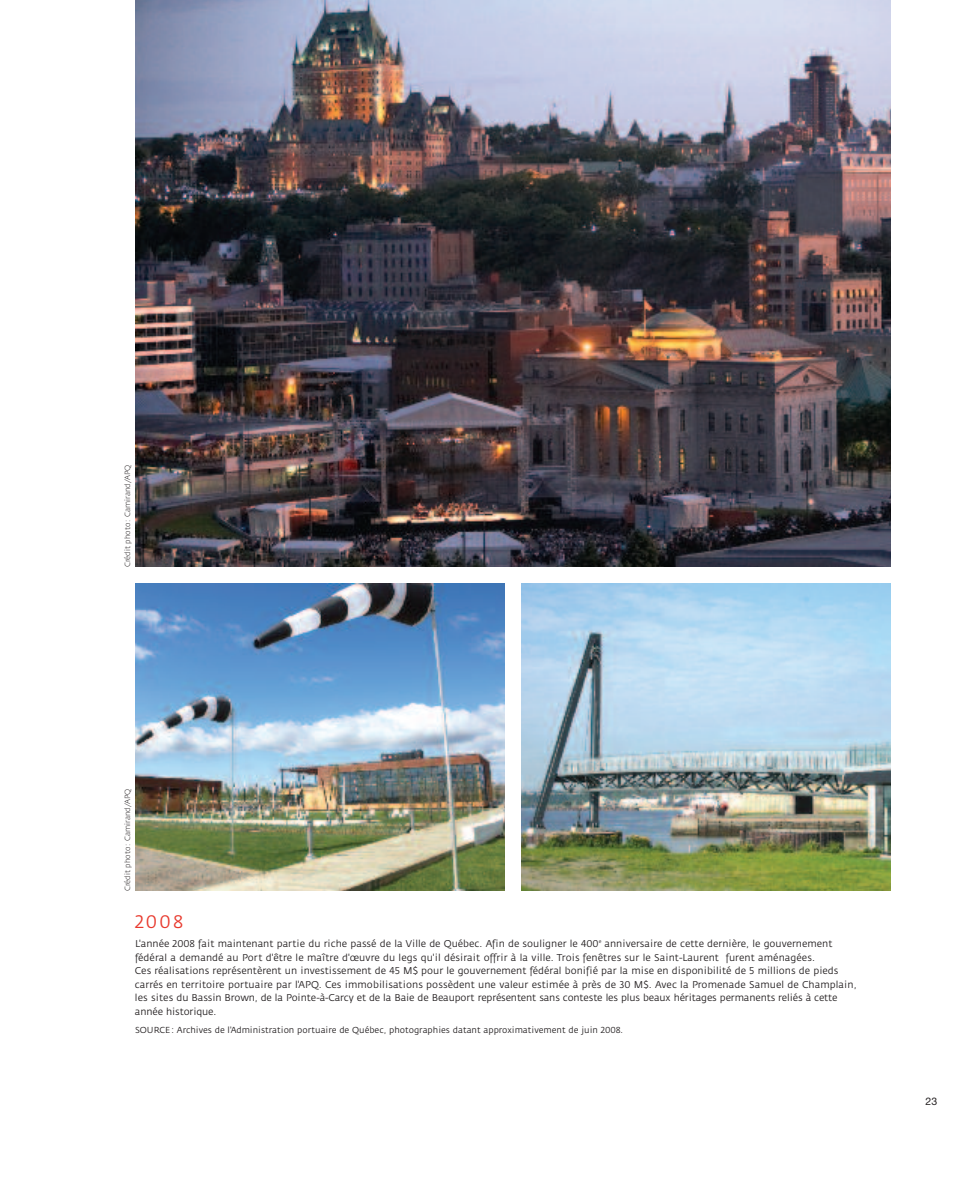
<style>
.page{position:relative;width:972px;height:1188px;background:#fff}
.page>*{position:absolute;margin:0;border:0;box-sizing:border-box;transform-origin:0 0}
.t1{font:18px "Fedra Sans";color:#e8392d}
.t2{font:10.5px "Helvetica Neue";color:#231f20}
.t3{font:9.75px/13.5px "Fedra Sans";color:#231f20}
.t4{font:8.7px "Fedra Sans";color:#231f20}
.t5{font:300 7.5px "Fedra Sans";color:#231f20}
</style>
<div class="page">
<img style="left:521px;top:584px;width:370px;height:307px">
<img style="left:135px;top:584px;width:370px;height:307px">
<img style="left:135px;top:0;width:756px;height:567px">
<p class="t5" style="left:124px;top:567px;width:104px;rotate:-90deg">Crédit photo : Camirand/APQ</p>
<p class="t5" style="left:124px;top:891px;width:104px;rotate:-90deg">Crédit photo : Camirand/APQ</p>
<h1 class="t1" style="left:135px;top:914px;width:50px">2008</h1>
<p class="t3" style="left:135px;top:938px;width:723px">L'année 2008 fait maintenant partie du riche passé de la Ville de Québec. Afin de souligner le 400<sup>e</sup> anniversaire de cette dernière, le gouvernement fédéral a demandé au Port d'être le maître d'œuvre du legs qu'il désirait offrir à la ville. Trois fenêtres sur le Saint-Laurent furent aménagées.<br>Ces réalisations représentèrent un investissement de 45 M$ pour le gouvernement fédéral bonifié par la mise en disponibilité de 5 millions de pieds carrés en territoire portuaire par l'APQ. Ces immobilisations possèdent une valeur estimée à près de 30 M$. Avec la Promenade Samuel de Champlain, les sites du Bassin Brown, de la Pointe-à-Carcy et de la Baie de Beauport représentent sans conteste les plus beaux héritages permanents reliés à cette année historique.</p>
<p class="t4" style="left:135px;top:1026px;width:490px">SOURCE : Archives de l'Administration portuaire de Québec, photographies datant approximativement de juin 2008.</p>
<p class="t2" style="left:926px;top:1097px;width:13px">23</p>
</div>
